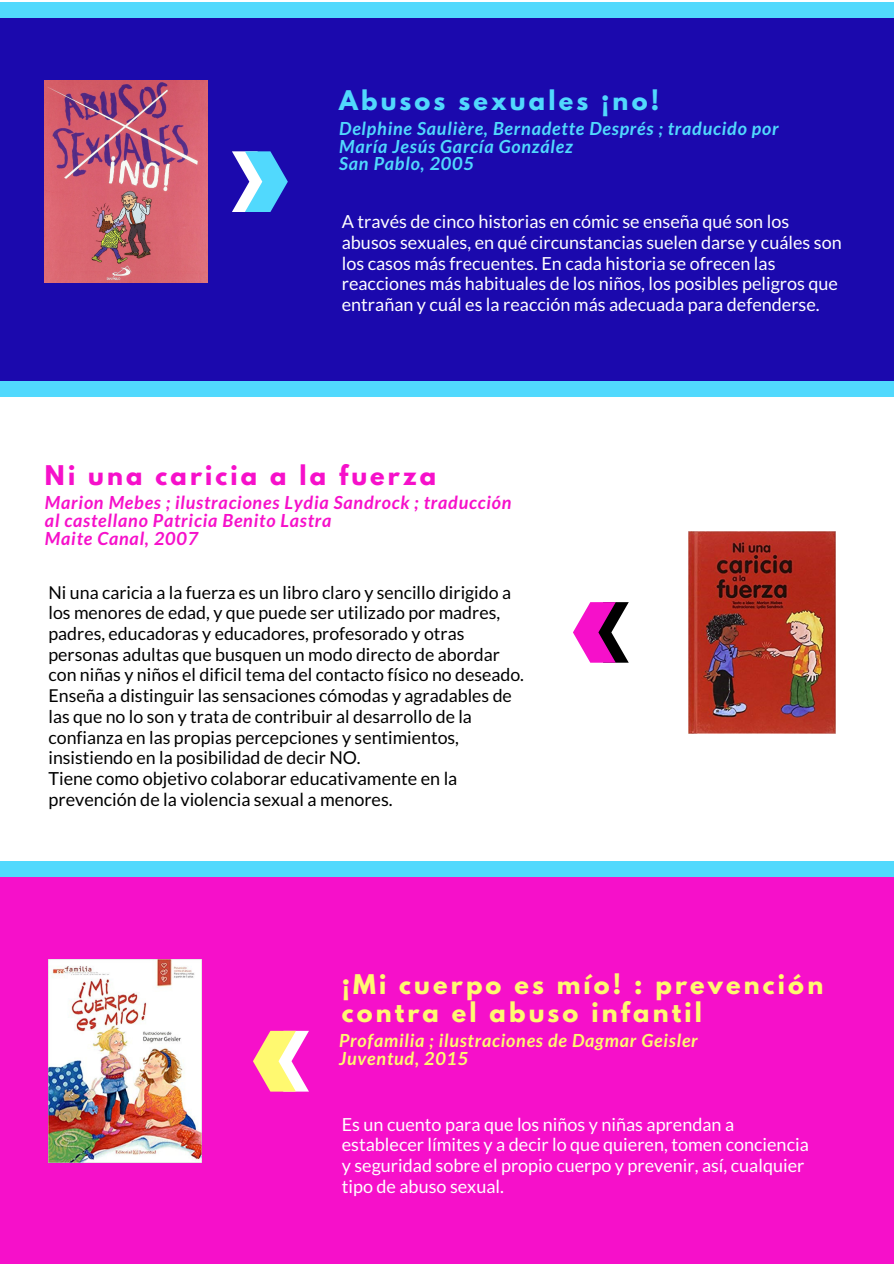
<style>
.page{position:relative;width:894px;height:1264px;background:#fff}
.page>*{position:absolute;margin:0;border:0;box-sizing:border-box;transform-origin:0 0}
.t1{font:700 24px/28px "League Spartan";letter-spacing:.13em;color:#fff970}
.t2{font:700 24px "League Spartan";letter-spacing:.13em;color:#f610ca}
.t3{font:700 24px "League Spartan";letter-spacing:.13em;color:#51d9fd}
.t4{font:18px/20.7px "Lato";color:#fff}
.t5{font:italic 700 18px/17.7px "Lato";letter-spacing:.045em;color:#f610ca}
.t6{font:italic 700 18px/17.7px "Lato";letter-spacing:.045em;color:#51d9fd}
.t7{font:18px/20.7px "Lato";color:#000}
.t8{font:italic 700 18px/17.7px "Lato";letter-spacing:.045em;color:#fff970}
.t9{font:17.7px/20.7px "Lato";color:#000}
</style>
<div class="page">
<div style="left:0;top:14px;width:893px;height:375px;background:#1b09ad"></div>
<div style="left:0;top:2px;width:893px;height:15px;background:#51d9fd"></div>
<div style="left:0;top:381px;width:893px;height:16px;background:#51d9fd"></div>
<div style="left:0;top:869px;width:893px;height:394px;background:#f610ca"></div>
<div style="left:0;top:861px;width:893px;height:16px;background:#51d9fd"></div>
<svg style="left:573px;top:602px;width:55px;height:60px"></svg>
<svg style="left:253px;top:1030px;width:56px;height:61px"></svg>
<svg style="left:232px;top:151px;width:56px;height:61px"></svg>
<img style="left:45px;top:80px;width:162px;height:203px">
<img style="left:688px;top:531px;width:147px;height:203px">
<img style="left:48px;top:959px;width:154px;height:203px">
<h1 class="t3" style="left:339px;top:88px;width:321px">Abusos sexuales ¡no!</h1>
<p class="t6" style="left:339px;top:119px;width:441px">Delphine Saulière, Bernadette Després ; traducido por<br>María Jesús García González<br>San Pablo, 2005</p>
<p class="t4" style="left:342px;top:211px;width:501px">A través de cinco historias en cómic se enseña qué son los abusos sexuales, en qué circunstancias suelen darse y cuáles son los casos más frecuentes. En cada historia se ofrecen las reacciones más habituales de los niños, los posibles peligros que entrañan y cuál es la reacción más adecuada para defenderse.</p>
<h1 class="t2" style="left:45px;top:463px;width:392px">Ni una caricia a la fuerza</h1>
<p class="t5" style="left:45px;top:493px;width:468px">Marion Mebes ; ilustraciones Lydia Sandrock ; traducción al castellano Patricia Benito Lastra<br>Maite Canal, 2007</p>
<p class="t9" style="left:48px;top:581px;width:477px">Ni una caricia a la fuerza es un libro claro y sencillo dirigido a los menores de edad, y que puede ser utilizado por madres, padres, educadoras y educadores, profesorado y otras personas adultas que busquen un modo directo de abordar con niñas y niños el dificil tema del contacto físico no deseado.<br>Enseña a distinguir las sensaciones cómodas y agradables de las que no lo son y trata de contribuir al desarrollo de la confianza en las propias percepciones y sentimientos, insistiendo en la posibilidad de decir NO.</p>
<p class="t7" style="left:48px;top:767px;width:410px">Tiene como objetivo colaborar educativamente en la prevención de la violencia sexual a menores.</p>
<h1 class="t1" style="left:341px;top:973px;width:483px">¡Mi cuerpo es mío! : prevención contra el abuso infantil</h1>
<p class="t8" style="left:339px;top:1031px;width:360px">Profamilia ; ilustraciones de Dagmar Geisler<br>Juventud, 2015</p>
<p class="t4" style="left:342px;top:1113px;width:468px">Es un cuento para que los niños y niñas aprendan a establecer límites y a decir lo que quieren, tomen conciencia y seguridad sobre el propio cuerpo y prevenir, así, cualquier tipo de abuso sexual.</p>
</div>
